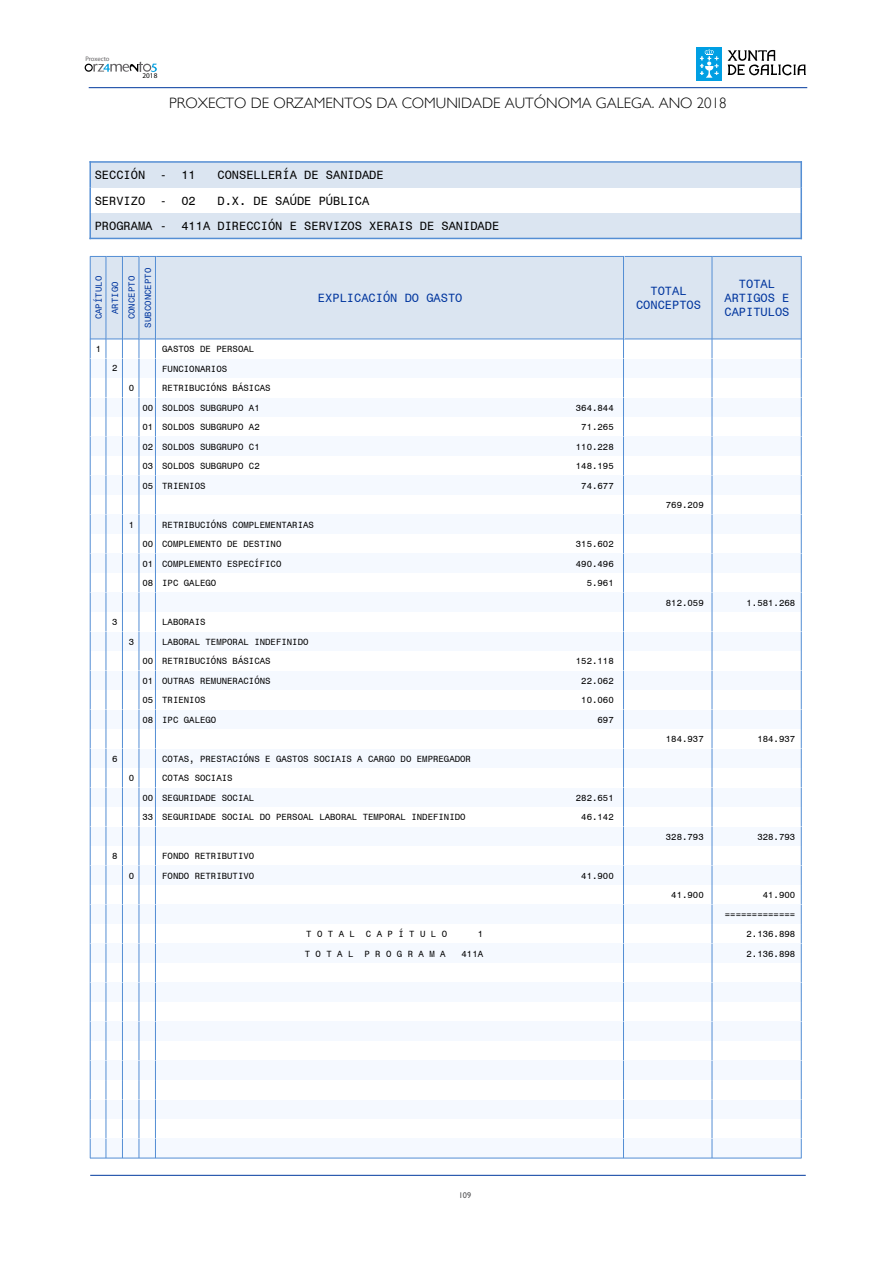
<style>
.page{position:relative;width:893px;height:1263px;background:#fff}
.page>*{position:absolute;margin:0;border:0;box-sizing:border-box;transform-origin:0 0}
.t1{font:300 15px "Gill Sans";color:#000}
.t2{font:12px/25.5px "Monospace 821 BT";color:#000}
.t3{font:12px/14.4px "Monospace 821 BT";color:#00359e;text-align:center}
.t4{font:9px/19.5px "Monospace 821 BT";color:#000}
.t5{font:9px/16.5px "Monospace 821 BT";color:#00359e;text-align:center}
.t6{font:8.25px "Gill Sans";color:#58585a}
.t7{font:7.2px "Myriad Pro";color:#000}
.t8{font:6.6px "Myriad Pro";color:#656365}
</style>
<div class="page">
<div style="left:697px;top:47px;width:25px;height:34px;background:#009fe3"></div>
<svg style="left:700px;top:49px;width:19px;height:29px"></svg>
<svg style="left:728px;top:50px;width:78px;height:26px"></svg>
<svg style="left:85px;top:62px;width:72px;height:10px"></svg>
<div style="left:90px;top:748px;width:711px;height:20px;background:#f5f9ff"></div>
<div style="left:90px;top:358px;width:711px;height:20px;background:#f5f9ff"></div>
<div style="left:90px;top:631px;width:711px;height:20px;background:#f5f9ff"></div>
<div style="left:90px;top:670px;width:711px;height:20px;background:#f5f9ff"></div>
<div style="left:90px;top:475px;width:711px;height:20px;background:#f5f9ff"></div>
<div style="left:90px;top:709px;width:711px;height:20px;background:#f5f9ff"></div>
<div style="left:90px;top:904px;width:711px;height:20px;background:#f5f9ff"></div>
<div style="left:90px;top:397px;width:711px;height:20px;background:#f5f9ff"></div>
<div style="left:90px;top:1099px;width:711px;height:20px;background:#f5f9ff"></div>
<div style="left:90px;top:514px;width:711px;height:20px;background:#f5f9ff"></div>
<div style="left:90px;top:1060px;width:711px;height:20px;background:#f5f9ff"></div>
<div style="left:90px;top:787px;width:711px;height:20px;background:#f5f9ff"></div>
<div style="left:90px;top:826px;width:711px;height:20px;background:#f5f9ff"></div>
<div style="left:90px;top:592px;width:711px;height:20px;background:#f5f9ff"></div>
<div style="left:90px;top:553px;width:711px;height:20px;background:#f5f9ff"></div>
<div style="left:90px;top:436px;width:711px;height:20px;background:#f5f9ff"></div>
<div style="left:90px;top:865px;width:711px;height:20px;background:#f5f9ff"></div>
<div style="left:90px;top:1138px;width:711px;height:20px;background:#f5f9ff"></div>
<hr style="left:90px;top:1158px;width:711px;height:1px;background:#548ed4">
<div style="left:90px;top:1021px;width:711px;height:20px;background:#f5f9ff"></div>
<div style="left:90px;top:982px;width:711px;height:20px;background:#f5f9ff"></div>
<div style="left:90px;top:943px;width:711px;height:20px;background:#f5f9ff"></div>
<svg style="left:623px;top:340px;width:1px;height:818px"></svg>
<svg style="left:712px;top:340px;width:1px;height:818px"></svg>
<svg style="left:801px;top:339px;width:1px;height:819px"></svg>
<hr style="left:89px;top:87px;width:718px;height:1px;background:#003a9e">
<div style="left:107px;top:256px;width:16px;height:83px;background:#dbe5f1"></div>
<div style="left:123px;top:256px;width:17px;height:83px;background:#dbe5f1"></div>
<div style="left:140px;top:256px;width:16px;height:83px;background:#dbe5f1"></div>
<div style="left:90px;top:256px;width:17px;height:83px;background:#dbe5f1"></div>
<svg style="left:91px;top:256px;width:64px;height:1px"></svg>
<hr style="left:90px;top:256px;width:1px;height:83px;background:#548ed4">
<svg style="left:90px;top:339px;width:66px;height:819px"></svg>
<div style="left:624px;top:256px;width:89px;height:83px;background:#dbe5f1"></div>
<hr style="left:624px;top:256px;width:89px;height:1px;background:#548ed4">
<hr style="left:624px;top:339px;width:89px;height:1px;background:#548ed4">
<div style="left:713px;top:256px;width:88px;height:83px;background:#dbe5f1"></div>
<hr style="left:713px;top:256px;width:88px;height:1px;background:#548ed4">
<hr style="left:713px;top:339px;width:88px;height:1px;background:#548ed4">
<hr style="left:801px;top:256px;width:1px;height:83px;background:#548ed4">
<div style="left:156px;top:256px;width:468px;height:83px;background:#dbe5f1"></div>
<hr style="left:156px;top:256px;width:468px;height:1px;background:#548ed4">
<hr style="left:156px;top:339px;width:468px;height:1px;background:#548ed4">
<hr style="left:155px;top:256px;width:1px;height:83px;background:#548ed4">
<hr style="left:139px;top:256px;width:1px;height:83px;background:#548ed4">
<hr style="left:122px;top:256px;width:1px;height:83px;background:#548ed4">
<hr style="left:106px;top:256px;width:1px;height:83px;background:#548ed4">
<hr style="left:623px;top:256px;width:1px;height:83px;background:#548ed4">
<hr style="left:712px;top:256px;width:1px;height:83px;background:#548ed4">
<div style="left:90px;top:162px;width:711px;height:25px;background:#dbe5f1"></div>
<hr style="left:89px;top:161px;width:713px;height:2px;background:#548ed4">
<hr style="left:89px;top:161px;width:2px;height:26px;background:#548ed4">
<hr style="left:800px;top:161px;width:2px;height:26px;background:#548ed4">
<hr style="left:89px;top:187px;width:2px;height:26px;background:#548ed4">
<hr style="left:800px;top:187px;width:2px;height:26px;background:#548ed4">
<div style="left:90px;top:213px;width:711px;height:25px;background:#dbe5f1"></div>
<hr style="left:89px;top:213px;width:2px;height:26px;background:#548ed4">
<hr style="left:89px;top:238px;width:713px;height:1px;background:#548ed4">
<hr style="left:800px;top:213px;width:2px;height:26px;background:#548ed4">
<hr style="left:90px;top:1175px;width:716px;height:1px;background:#003a9e">
<p class="t8" style="left:86px;top:55px;width:25px">Proxecto</p>
<p class="t7" style="left:143px;top:71px;width:16px">2018</p>
<h1 class="t1" style="left:169px;top:94px;width:559px">PROXECTO DE ORZAMENTOS DA COMUNIDADE AUTÓNOMA GALEGA. ANO 2018</h1>
<h2 class="t2" style="left:95px;top:162px;width:103px">SECCIÓN - 11</h2>
<h2 class="t2" style="left:218px;top:162px;width:168px">CONSELLERÍA DE SANIDADE</h2>
<h2 class="t2" style="left:95px;top:187px;width:103px">SERVIZO - 02</h2>
<h2 class="t2" style="left:95px;top:187px;width:406px;text-indent:123px">D.X. DE SAÚDE PÚBLICA<br>PROGRAMA - 411A DIRECCIÓN E SERVIZOS XERAIS DE SANIDADE</h2>
<p class="t5" style="left:107px;top:327px;width:61px;rotate:-90deg">ARTIGO<br>CONCEPTO<br>SUBCONCEPTO</p>
<p class="t5" style="left:90px;top:319px;width:45px;rotate:-90deg">CAPÍTULO</p>
<h2 class="t3" style="left:636px;top:283px;width:67px">TOTAL<br>CONCEPTOS</h2>
<h2 class="t3" style="left:724px;top:276px;width:67px">TOTAL<br>ARTIGOS E<br>CAPITULOS</h2>
<h2 class="t3" style="left:318px;top:290px;width:146px">EXPLICACIÓN DO GASTO</h2>
<p class="t4" style="left:96px;top:339px;width:7px">1</p>
<p class="t4" style="left:162px;top:339px;width:94px">GASTOS DE PERSOAL</p>
<p class="t4" style="left:112px;top:358px;width:7px">2</p>
<p class="t4" style="left:162px;top:359px;width:67px">FUNCIONARIOS</p>
<p class="t4" style="left:129px;top:378px;width:7px">0</p>
<p class="t4" style="left:143px;top:378px;width:130px;text-indent:20px">RETRIBUCIÓNS BÁSICAS<br>00 SOLDOS SUBGRUPO A1</p>
<p class="t4" style="left:576px;top:397px;width:39px">364.844</p>
<p class="t4" style="left:143px;top:417px;width:119px">01 SOLDOS SUBGRUPO A2</p>
<p class="t4" style="left:581px;top:417px;width:34px">71.265</p>
<p class="t4" style="left:143px;top:437px;width:119px">02 SOLDOS SUBGRUPO C1</p>
<p class="t4" style="left:576px;top:436px;width:39px">110.228</p>
<p class="t4" style="left:143px;top:456px;width:119px">03 SOLDOS SUBGRUPO C2</p>
<p class="t4" style="left:576px;top:456px;width:39px">148.195</p>
<p class="t4" style="left:143px;top:476px;width:65px">05 TRIENIOS</p>
<p class="t4" style="left:581px;top:475px;width:34px">74.677</p>
<p class="t4" style="left:129px;top:514px;width:7px">1</p>
<p class="t4" style="left:143px;top:515px;width:173px;text-indent:20px">RETRIBUCIÓNS COMPLEMENTARIAS<br>00 COMPLEMENTO DE DESTINO</p>
<p class="t4" style="left:576px;top:534px;width:39px">315.602</p>
<p class="t4" style="left:143px;top:554px;width:140px">01 COMPLEMENTO ESPECÍFICO</p>
<p class="t4" style="left:576px;top:553px;width:39px">490.496</p>
<p class="t4" style="left:143px;top:573px;width:75px">08 IPC GALEGO</p>
<p class="t4" style="left:587px;top:573px;width:29px">5.961</p>
<p class="t4" style="left:112px;top:612px;width:7px">3</p>
<p class="t4" style="left:162px;top:612px;width:45px">LABORAIS</p>
<p class="t4" style="left:129px;top:631px;width:7px">3</p>
<p class="t4" style="left:143px;top:632px;width:167px;text-indent:20px">LABORAL TEMPORAL INDEFINIDO<br>00 RETRIBUCIÓNS BÁSICAS</p>
<p class="t4" style="left:576px;top:651px;width:39px">152.118</p>
<p class="t4" style="left:143px;top:671px;width:130px">01 OUTRAS REMUNERACIÓNS</p>
<p class="t4" style="left:581px;top:670px;width:34px">22.062</p>
<p class="t4" style="left:143px;top:690px;width:65px">05 TRIENIOS</p>
<p class="t4" style="left:581px;top:690px;width:34px">10.060</p>
<p class="t4" style="left:143px;top:710px;width:75px">08 IPC GALEGO</p>
<p class="t4" style="left:597px;top:709px;width:18px">697</p>
<p class="t4" style="left:112px;top:748px;width:7px">6</p>
<p class="t4" style="left:162px;top:749px;width:310px">COTAS, PRESTACIÓNS E GASTOS SOCIAIS A CARGO DO EMPREGADOR</p>
<p class="t4" style="left:129px;top:768px;width:7px">0</p>
<p class="t4" style="left:143px;top:768px;width:113px;text-align:center">COTAS SOCIAIS<br>00 SEGURIDADE SOCIAL</p>
<p class="t4" style="left:576px;top:787px;width:39px">282.651</p>
<p class="t4" style="left:143px;top:807px;width:325px">33 SEGURIDADE SOCIAL DO PERSOAL LABORAL TEMPORAL INDEFINIDO</p>
<p class="t4" style="left:581px;top:807px;width:34px">46.142</p>
<p class="t4" style="left:112px;top:846px;width:7px">8</p>
<p class="t4" style="left:162px;top:846px;width:94px">FONDO RETRIBUTIVO</p>
<p class="t4" style="left:129px;top:865px;width:7px">0</p>
<p class="t4" style="left:162px;top:866px;width:94px">FONDO RETRIBUTIVO</p>
<p class="t4" style="left:581px;top:865px;width:34px">41.900</p>
<p class="t4" style="left:666px;top:495px;width:39px">769.209</p>
<p class="t4" style="left:666px;top:592px;width:39px">812.059</p>
<p class="t4" style="left:746px;top:592px;width:50px">1.581.268</p>
<p class="t4" style="left:666px;top:729px;width:39px">184.937</p>
<p class="t4" style="left:757px;top:729px;width:39px">184.937</p>
<p class="t4" style="left:666px;top:826px;width:39px">328.793</p>
<p class="t4" style="left:757px;top:826px;width:39px">328.793</p>
<p class="t4" style="left:671px;top:885px;width:34px">41.900</p>
<p class="t4" style="left:725px;top:885px;width:72px;text-align:right">41.900 =============</p>
<p class="t4" style="left:306px;top:924px;width:142px">T O T A L C A P Í T U L O</p>
<p class="t4" style="left:478px;top:924px;width:7px">1</p>
<p class="t4" style="left:746px;top:924px;width:50px">2.136.898</p>
<p class="t4" style="left:305px;top:944px;width:142px">T O T A L P R O G R A M A</p>
<p class="t4" style="left:462px;top:944px;width:23px">411A</p>
<p class="t4" style="left:746px;top:944px;width:50px">2.136.898</p>
<p class="t6" style="left:459px;top:1191px;width:14px">109</p>
</div>
